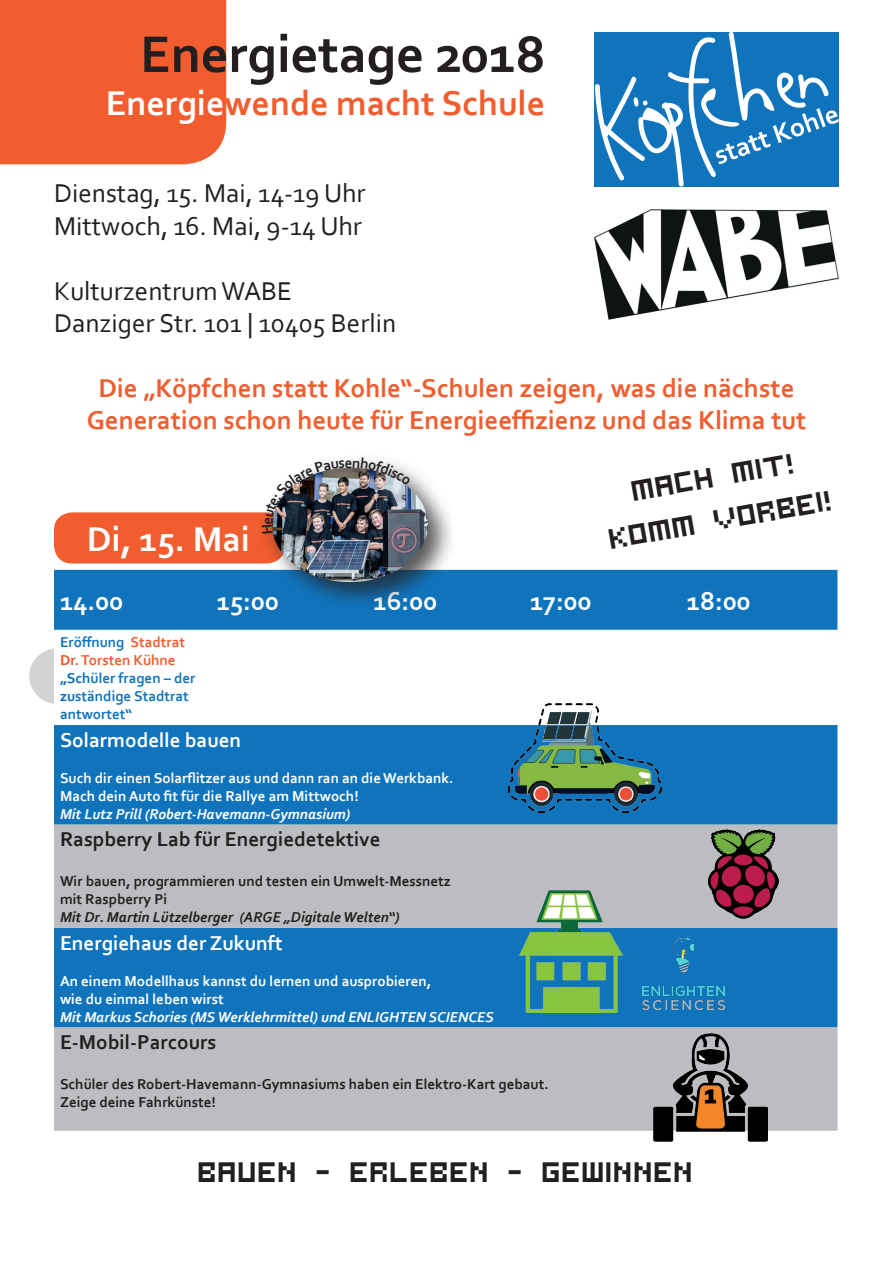
<style>
.page{position:relative;width:893px;height:1263px;background:#fff}
.page>*{position:absolute;margin:0;border:0;box-sizing:border-box;transform-origin:0 0}
.t1{font:700 54px "Corbel";color:#231f20}
.t2{font:36px "Bit 3";color:#231f20}
.t3{font:700 36px "Corbel";color:#f15d2e}
.t4{font:700 36px "Corbel";color:#fff}
.t5{font:700 27px "Corbel";color:#f15d2e}
.t6{font:27px "Corbel";color:#231f20}
.t7{font:700 27px "Corbel";color:#fff}
.t8{font:700 21px "Corbel";color:#231f20}
.t9{font:700 21px "Corbel";color:#fff}
.t10{font:700 15px "Corbel";color:#fff}
.t11{font:700 15px "Corbel";color:#231f20}
.t12{font:italic 700 15px "Corbel";color:#fff}
.t13{font:700 15px/18px "Corbel";color:#1074bc}
.t14{font:italic 700 15px "Corbel";color:#231f20}
.s1{color:#fff}
.s2{color:#f15d2e}
</style>
<div class="page">
<div style="left:54px;top:570px;width:783px;height:60px;background:#1074bc"></div>
<div style="left:54px;top:725px;width:783px;height:100px;background:#1074bc"></div>
<svg style="left:54px;top:825px;width:783px;height:306px;background:#86a6be"></svg>
<div style="left:0;top:0;width:226px;height:164px;background:#f15d2e"></div>
<svg style="left:595px;top:32px;width:244px;height:154px;background:#3488c6"></svg>
<img style="left:595px;top:210px;width:244px;height:109px">
<div style="left:54px;top:512px;width:231px;height:51px;background:#f15d2e;border-radius:18px"></div>
<svg style="left:29px;top:648px;width:56px;height:56px"></svg>
<img style="left:708px;top:829px;width:71px;height:90px">
<img style="left:508px;top:704px;width:153px;height:108px">
<img style="left:519px;top:891px;width:104px;height:121px">
<img style="left:653px;top:1033px;width:115px;height:109px">
<img style="left:642px;top:938px;width:82px;height:71px">
<div style="left:256px;top:451px;width:201px;height:160px;background:#231f20;opacity:.75"></div>
<img style="left:272px;top:468px;width:156px;height:114px">
<img style="left:262px;top:457px;width:149px;height:76px">
<p class="t1" style="left:140px;top:21px;width:407px">Energietage 2018</p>
<p class="t3" style="left:106px;top:81px;width:441px"><span class="s1">Energie</span>wende macht Schule</p>
<p class="t6" style="left:54px;top:177px;width:313px">Dienstag, 15. Mai, 14-19 Uhr</p>
<p class="t6" style="left:54px;top:209px;width:309px">Mittwoch, 16. Mai, 9-14 Uhr</p>
<p class="t6" style="left:54px;top:274px;width:240px">Kulturzentrum WABE</p>
<p class="t6" style="left:54px;top:306px;width:344px">Danziger Str. 101 | 10405 Berlin</p>
<p class="t5" style="left:99px;top:371px;width:697px">Die „Köpfchen statt Kohle“-Schulen zeigen, was die nächste</p>
<p class="t5" style="left:87px;top:403px;width:721px">Generation schon heute für Energieeffizienz und das Klima tut</p>
<p class="t4" style="left:87px;top:517px;width:165px">Di, 15. Mai</p>
<p class="t2" style="left:628px;top:469px;width:167px;rotate:-10deg">Mach m it!</p>
<p class="t2" style="left:606px;top:517px;width:60px;rotate:-10deg">Komm</p>
<p class="t2" style="left:711px;top:499px;width:122px;rotate:-10deg">vorbei!</p>
<p class="t7" style="left:60px;top:584px;width:65px">14.00</p>
<p class="t7" style="left:217px;top:584px;width:64px">15:00</p>
<p class="t7" style="left:373px;top:584px;width:65px">16:00</p>
<p class="t7" style="left:530px;top:584px;width:63px">17:00</p>
<p class="t7" style="left:687px;top:584px;width:66px">18:00</p>
<p class="t13" style="left:60px;top:633px;width:137px">Eröffnung <span class="s2">Stadtrat<br>Dr. Torsten Kühne </span>„Schüler fragen – der zuständige Stadtrat antwortet“</p>
<p class="t9" style="left:60px;top:727px;width:183px">Solarmodelle bauen</p>
<p class="t10" style="left:60px;top:768px;width:395px">Such dir einen Solarflitzer aus und dann ran an die Werkbank.</p>
<p class="t10" style="left:60px;top:786px;width:300px">Mach dein Auto fit für die Rallye am Mittwoch!</p>
<p class="t12" style="left:60px;top:804px;width:292px">Mit Lutz Prill (Robert-Havemann-Gymnasium)</p>
<p class="t8" style="left:60px;top:826px;width:322px">Raspberry Lab für Energiedetektive</p>
<p class="t11" style="left:60px;top:872px;width:392px">Wir bauen, programmieren und testen ein Umwelt-Messnetz</p>
<p class="t11" style="left:60px;top:890px;width:109px">mit Raspberry Pi</p>
<p class="t14" style="left:60px;top:908px;width:341px">Mit Dr. Martin Lützelberger (ARGE „Digitale Welten“)</p>
<p class="t9" style="left:60px;top:929px;width:224px">Energiehaus der Zukunft</p>
<p class="t10" style="left:60px;top:971px;width:373px">An einem Modellhaus kannst du lernen und ausprobieren,</p>
<p class="t10" style="left:60px;top:989px;width:165px">wie du einmal leben wirst</p>
<p class="t12" style="left:60px;top:1007px;width:435px">Mit Markus Schories (MS Werklehrmittel) und ENLIGHTEN SCIENCES</p>
<p class="t8" style="left:60px;top:1029px;width:158px">E-Mobil-Parcours</p>
<p class="t11" style="left:60px;top:1074px;width:490px">Schüler des Robert-Havemann-Gymnasiums haben ein Elektro-Kart gebaut.</p>
<p class="t11" style="left:60px;top:1092px;width:157px">Zeige deine Fahrkünste!</p>
<p class="t2" style="left:199px;top:1150px;width:497px">Bauen - Erleben - Gewinnen</p>
</div>
